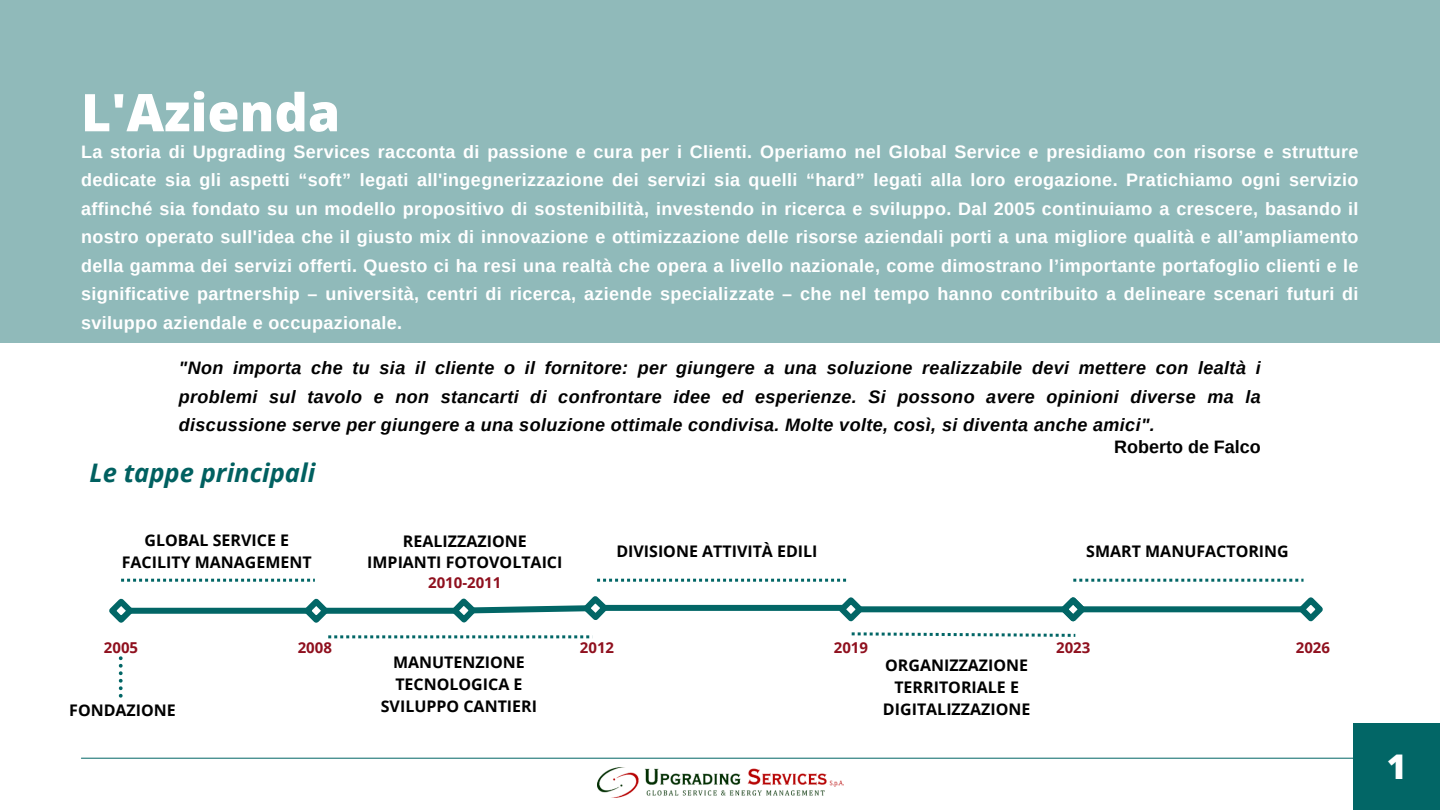
<style>
.page{position:relative;width:1440px;height:810px;background:#fff}
.page>*{position:absolute;margin:0;border:0;box-sizing:border-box;transform-origin:0 0}
.t1{font:800 52px "Open Sans";color:#fff}
.t2{font:800 34px "Open Sans";color:#fff}
.t3{font:italic 700 25.6px "Open Sans";color:#006060}
.t4{font:700 18px/28.5px "Arimo";letter-spacing:.02em;color:#fff;text-align:justify}
.t5{font:italic 700 18px/28.5px "Arimo";letter-spacing:.02em;color:#000;text-align:justify}
.t6{font:700 18px "Arimo";color:#000}
.t7{font:700 16px/21.8px "Open Sans";color:#000;text-align:center}
.t8{font:700 15px "Open Sans";color:#8f101e}
</style>
<div class="page">
<div style="left:0;top:0;width:1440px;height:342px;background:#90baba"></div>
<div style="left:1353px;top:723px;width:87px;height:87px;background:#026666"></div>
<hr style="left:81px;top:758px;width:1278px;height:1px;background:#026666">
<img style="left:597px;top:768px;width:246px;height:30px">
<div style="left:129px;top:608px;width:180px;height:6px;background:#026666"></div>
<svg style="left:109px;top:598px;width:30px;height:25px"></svg>
<svg style="left:299px;top:598px;width:35px;height:25px"></svg>
<svg style="left:446px;top:596px;width:167px;height:27px"></svg>
<div style="left:600px;top:605px;width:244px;height:6px;background:#026666"></div>
<div style="left:322px;top:608px;width:134px;height:6px;background:#026666"></div>
<div style="left:1081px;top:606px;width:222px;height:6px;background:#026666"></div>
<svg style="left:1293px;top:597px;width:30px;height:25px"></svg>
<svg style="left:121px;top:579px;width:194px;height:3px"></svg>
<svg style="left:119px;top:656px;width:4px;height:42px"></svg>
<svg style="left:328px;top:635px;width:262px;height:3px"></svg>
<svg style="left:597px;top:579px;width:249px;height:3px"></svg>
<svg style="left:833px;top:597px;width:258px;height:40px"></svg>
<svg style="left:1073px;top:579px;width:231px;height:3px"></svg>
<h4 class="t1" style="left:81px;top:76px;width:261px">L'Azienda</h4>
<h3 class="t4" style="left:81px;top:137px;width:1279px">La storia di Upgrading Services racconta di passione e cura per i Clienti. Operiamo nel Global Service e presidiamo con risorse e strutture dedicate sia gli aspetti “soft” legati all'ingegnerizzazione dei servizi sia quelli “hard” legati alla loro erogazione. Pratichiamo ogni servizio affinché sia fondato su un modello propositivo di sostenibilità, investendo in ricerca e sviluppo. Dal 2005 continuiamo a crescere, basando il nostro operato sull'idea che il giusto mix di innovazione e ottimizzazione delle risorse aziendali porti a una migliore qualità e all’ampliamento della gamma dei servizi offerti. Questo ci ha resi una realtà che opera a livello nazionale, come dimostrano l’importante portafoglio clienti e le significative partnership – università, centri di ricerca, aziende specializzate – che nel tempo hanno contribuito a delineare scenari futuri di sviluppo aziendale e occupazionale.</h3>
<h3 class="t5" style="left:179px;top:354px;width:1083px">"Non importa che tu sia il cliente o il fornitore: per giungere a una soluzione realizzabile devi mettere con lealtà i problemi sul tavolo e non stancarti di confrontare idee ed esperienze. Si possono avere opinioni diverse ma la discussione serve per giungere a una soluzione ottimale condivisa. Molte volte, così, si diventa anche amici".</h3>
<h2 class="t3" style="left:90px;top:455px;width:227px">Le tappe principali</h2>
<h4 class="t7" style="left:122px;top:529px;width:192px">GLOBAL SERVICE E<br>FACILITY MANAGEMENT</h4>
<h4 class="t8" style="left:104px;top:637px;width:36px">2005</h4>
<p class="t8" style="left:298px;top:637px;width:36px">2008</p>
<p class="t7" style="left:69px;top:699px;width:108px">FONDAZIONE</p>
<h4 class="t6" style="left:1114px;top:437px;width:148px">Roberto de Falco</h4>
<p class="t7" style="left:367px;top:529px;width:197px">REALIZZAZIONE<br>IMPIANTI FOTOVOLTAICI</p>
<h4 class="t8" style="left:428px;top:572px;width:75px">2010-2011</h4>
<p class="t7" style="left:616px;top:540px;width:203px">DIVISIONE ATTIVITÀ EDILI</p>
<p class="t7" style="left:1086px;top:540px;width:204px">SMART MANUFACTORING</p>
<h4 class="t7" style="left:381px;top:651px;width:158px">MANUTENZIONE<br>TECNOLOGICA E<br>SVILUPPO CANTIERI</h4>
<p class="t8" style="left:580px;top:637px;width:36px">2012</p>
<h4 class="t8" style="left:834px;top:637px;width:36px">2019</h4>
<p class="t8" style="left:1056px;top:637px;width:36px">2023</p>
<p class="t8" style="left:1296px;top:637px;width:36px">2026</p>
<p class="t7" style="left:883px;top:654px;width:149px">ORGANIZZAZIONE<br>TERRITORIALE E<br>DIGITALIZZAZIONE</p>
<h3 class="t2" style="left:1387px;top:743px;width:21px">1</h3>
</div>
